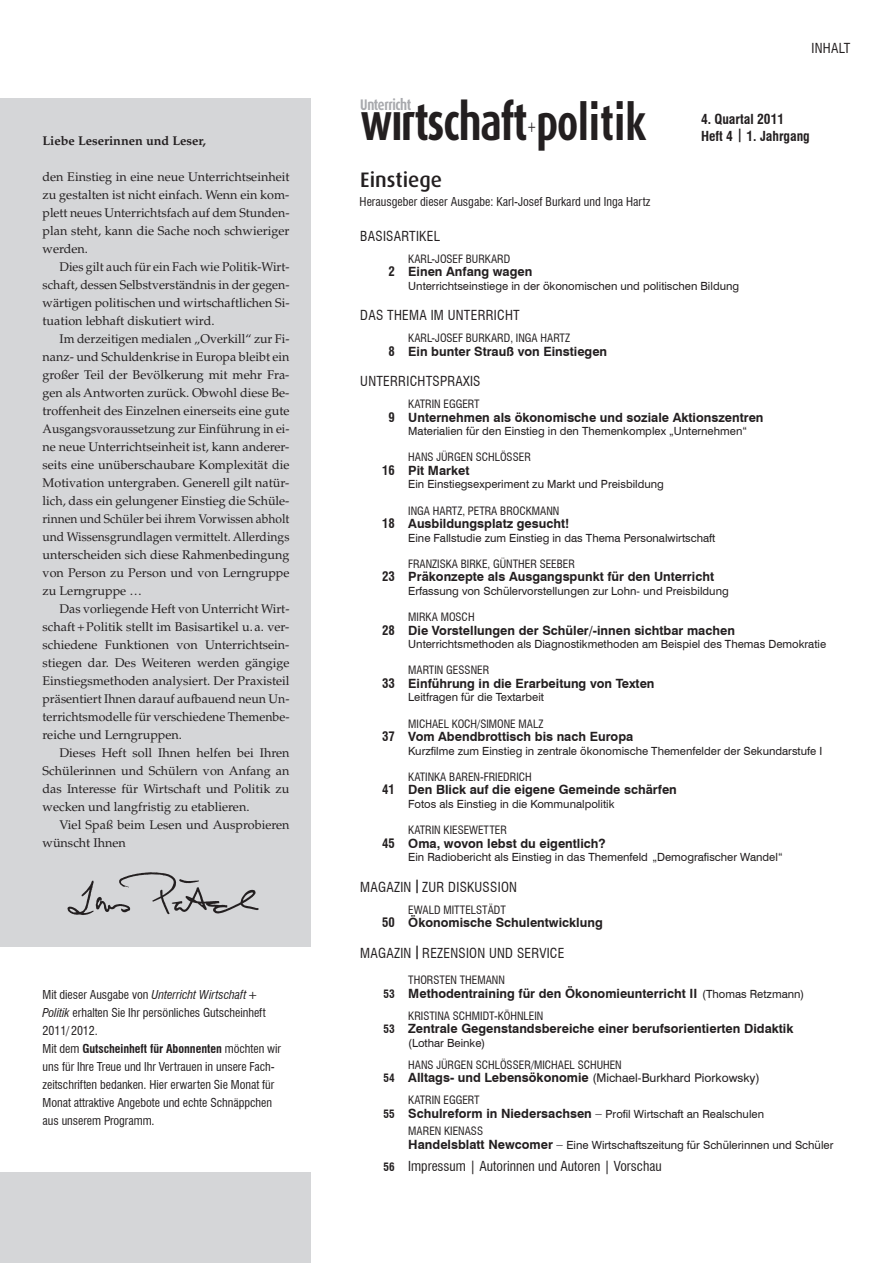
<style>
.page{position:relative;width:893px;height:1263px;background:#fff}
.page>*{position:absolute;margin:0;border:0;box-sizing:border-box;transform-origin:0 0}
.t1{font:700 51.6px "Dax";letter-spacing:-.03em;color:#231f20;scale:.77 1}
.t2{font:300 22.95px "Dax";color:#231f20;scale:.8 1}
.t3{font:500 21px "Dax";color:#231f20}
.t4{font:700 15.3px "Dax";letter-spacing:-.03em;color:#a8a9ad;scale:.8 1}
.t5{font:condensed 13.5px "Swiss 721 BT";letter-spacing:.02em;color:#231f20}
.t6{font:condensed 13.5px "Swiss 721 BT";color:#231f20}
.t7{font:700 condensed 13.5px "Swiss 721 BT";color:#231f20}
.t8{font:700 12.75px "Swiss 721 BT";color:#231f20}
.t9{font:700 12.75px "Palatino LT Std";letter-spacing:-.005em;color:#231f20}
.t10{font:12.6px/18px "Palatino LT Std";color:#231f20;text-align:justify}
.t11{font:condensed 12px/18px "Swiss 721 BT";letter-spacing:-.005em;color:#231f20}
.t12{font:12px "Swiss 721 BT";color:#231f20}
.t13{font:11.25px/13.5px "Swiss 721 BT";color:#231f20}
.t14{font:condensed 11.25px "Swiss 721 BT";color:#231f20}
.s1{font-style:italic}
.s2{font-weight:700}
.s3{font-size:49.5px}
.s4{font-stretch:condensed}
.s5{font-stretch:condensed;font-size:11.25px}
.s6{font-weight:400;font-size:11.25px}
.s7{font-weight:700;font-stretch:condensed;font-size:11.25px}
.s8{font-weight:700;font-size:12.75px}
.s9{font-weight:700;font-stretch:condensed}
.s10{font-size:12.75px}
.s11{font-weight:700;font-size:11.25px}
</style>
<div class="page">
<div style="left:0;top:98px;width:310px;height:1165px;background:#d5d6d8"></div>
<img style="left:67px;top:872px;width:192px;height:43px">
<div style="left:0;top:947px;width:317px;height:224px;background:#fff"></div>
<p class="t9" style="left:43px;top:134px;width:165px">Liebe Leserinnen und Leser,</p>
<p class="t10" style="left:43px;top:168px;width:248px">den Einstieg in eine neue Unterrichts einheit zu gestalten ist nicht einfach. Wenn ein kom&shy;plett neues Unterrichtsfach auf dem Stunden&shy;plan steht, kann die Sache noch schwieriger werden.</p>
<p class="t10" style="left:43px;top:258px;width:248px;text-indent:17px">Dies gilt auch für ein Fach wie Politik-Wirt&shy;schaft, dessen Selbstverständnis in der gegen&shy;wärtigen politischen und wirtschaftlichen Si&shy;tuation lebhaft diskutiert wird.</p>
<p class="t10" style="left:43px;top:330px;width:248px;text-indent:17px">Im derzeitigen medialen „Overkill“ zur Fi&shy;nanz- und Schuldenkrise in Europa bleibt ein großer Teil der Bevölkerung mit mehr Fra&shy;gen als Antworten zurück. Obwohl diese Be&shy;troffenheit des Einzelnen einerseits eine gute Ausgangsvoraussetzung zur Einführung in ei&shy;ne neue Unterrichtseinheit ist, kann anderer&shy;seits eine unüberschaubare Komplexität die Motivation untergraben. Generell gilt natür&shy;lich, dass ein gelungener Einstieg die Schüle&shy;rinnen und Schüler bei ihrem Vorwissen abholt und Wissensgrundlagen vermittelt. Allerdings unterscheiden sich diese Rahmenbedingung von Person zu Person und von Lerngruppe zu Lerngruppe …</p>
<p class="t10" style="left:43px;top:600px;width:248px;text-indent:17px">Das vorliegende Heft von Unterricht Wirt&shy;schaft + Politik stellt im Basis artikel u. a. ver&shy;schiedene Funktionen von Unterrichtsein&shy;stiegen dar. Des Weiteren werden gängige Einstiegsmethoden analysiert. Der Praxisteil präsentiert Ihnen darauf aufbauend neun Un&shy;terrichtsmodelle für verschiedene Themenbe&shy;reiche und Lerngruppen.</p>
<p class="t10" style="left:43px;top:744px;width:248px;text-indent:17px">Dieses Heft soll Ihnen helfen bei Ihren Schülerinnen und Schülern von Anfang an das Interesse für Wirtschaft und Politik zu wecken und langfristig zu etablieren.</p>
<p class="t10" style="left:43px;top:816px;width:248px;text-indent:17px">Viel Spaß beim Lesen und Ausprobieren wünscht Ihnen</p>
<p class="t11" style="left:43px;top:985px;width:240px">MIT DIESER AUSGABE VON <span class="s1">Unterricht Wirtschaft + Politik</span> ERHALTEN SIE IHR PERSÖNLICHES GUTSCHEINHEFT 2011/2012.<br>MIT DEM <span class="s2">Gutscheinheft für Abonnenten</span> MÖCHTEN WIR UNS FÜR IHRE TREUE UND IHR VERTRAUEN IN UNSERE FACH-ZEITSCHRIFTEN BEDANKEN. HIER ERWARTEN SIE MONAT FÜR MONAT ATTRAKTIVE ANGEBOTE UND ECHTE SCHNÄPPCHEN AUS UNSEREM PROGRAMM.</p>
<p class="t4" style="left:360px;top:96px;width:65px">Unterricht</p>
<h1 class="t1" style="left:361px;top:93px;width:373px">wirtschaft <span class="s3">polltlk</span></h1>
<h2 class="t2" style="left:527px;top:114px;width:13px">+</h2>
<h3 class="t3" style="left:360px;top:168px;width:83px">Einstiege</h3>
<p class="t11" style="left:360px;top:192px;width:292px">HERAUSGEBER DIESER AUSGABE: KARL-JOSEF BURKARD UND INGA HARTZ</p>
<p class="t7" style="left:701px;top:111px;width:85px">4. Quartal 2011</p>
<p class="t5" style="left:812px;top:40px;width:40px">INHALT</p>
<p class="t7" style="left:701px;top:128px;width:110px">Heft 4 | 1. Jahrgang</p>
<p class="t5" style="left:360px;top:228px;width:81px">BASISARTIKEL</p>
<p class="t14" style="left:408px;top:252px;width:104px">KARL-JOSEF BURKARD</p>
<p class="t8" style="left:388px;top:264px;width:146px"><span class="s4">2</span> Einen Anfang wagen</p>
<p class="t13" style="left:408px;top:279px;width:332px">Unterrichtseinstiege in der ökonomischen und politischen Bildung</p>
<p class="t5" style="left:360px;top:307px;width:161px">DAS THEMA IM UNTERRICHT</p>
<p class="t14" style="left:408px;top:331px;width:163px">KARL-JOSEF BURKARD, INGA HARTZ</p>
<p class="t8" style="left:388px;top:343px;width:220px"><span class="s4">8</span> Ein bunter Strauß von Einstiegen</p>
<p class="t5" style="left:360px;top:373px;width:122px">UNTERRICHTSPRAXIS</p>
<p class="t14" style="left:408px;top:397px;width:73px">KATRIN EGGERT</p>
<p class="t8" style="left:388px;top:409px;width:377px"><span class="s4">9</span> Unternehmen als ökonomische und soziale Aktionszentren</p>
<p class="t13" style="left:408px;top:424px;width:340px">Materialien für den Einstieg in den Themenkomplex „Unternehmen“</p>
<p class="t14" style="left:408px;top:451px;width:124px">HANS JÜRGEN SCHLÖSSER</p>
<p class="t8" style="left:382px;top:463px;width:89px"><span class="s4">16</span> Pit Market</p>
<p class="t13" style="left:408px;top:478px;width:257px">Ein Einstiegsexperiment zu Markt und Preisbildung</p>
<p class="t14" style="left:408px;top:504px;width:153px">INGA HARTZ, PETRA BROCKMANN</p>
<p class="t8" style="left:382px;top:516px;width:189px"><span class="s4">18</span> Ausbildungsplatz gesucht!</p>
<p class="t13" style="left:408px;top:531px;width:309px">Eine Fallstudie zum Einstieg in das Thema Personalwirtschaft</p>
<p class="t14" style="left:408px;top:557px;width:168px">FRANZISKA BIRKE, GÜNTHER SEEBER</p>
<p class="t8" style="left:382px;top:569px;width:334px"><span class="s4">23</span> Präkonzepte als Ausgangspunkt für den Unterricht</p>
<p class="t13" style="left:408px;top:584px;width:322px">Erfassung von Schülervorstellungen zur Lohn- und Preisbildung</p>
<p class="t14" style="left:408px;top:610px;width:68px">MIRKA MOSCH</p>
<p class="t8" style="left:382px;top:622px;width:354px"><span class="s4">28</span> Die Vorstellungen der Schüler/-innen sichtbar machen</p>
<p class="t13" style="left:408px;top:637px;width:419px">Unterrichtsmethoden als Diagnostikmethoden am Beispiel des Themas Demokratie</p>
<p class="t14" style="left:408px;top:664px;width:82px">MARTIN GESSNER</p>
<p class="t8" style="left:382px;top:676px;width:274px"><span class="s4">33</span> Einführung in die Erarbeitung von Texten</p>
<p class="t13" style="left:408px;top:691px;width:137px">Leitfragen für die Textarbeit</p>
<p class="t14" style="left:408px;top:717px;width:137px">MICHAEL KOCH/SIMONE MALZ</p>
<p class="t8" style="left:382px;top:729px;width:253px"><span class="s4">37</span> Vom Abendbrottisch bis nach Europa</p>
<p class="t13" style="left:408px;top:744px;width:416px">Kurzfilme zum Einstieg in zentrale ökonomische Themenfelder der Sekundarstufe I</p>
<p class="t14" style="left:408px;top:770px;width:125px">KATINKA BAREN-FRIEDRICH</p>
<p class="t8" style="left:382px;top:782px;width:296px"><span class="s4">41</span> Den Blick auf die eigene Gemeinde schärfen</p>
<p class="t13" style="left:408px;top:797px;width:208px">Fotos als Einstieg in die Kommunalpolitik</p>
<p class="t14" style="left:408px;top:823px;width:100px">KATRIN KIESEWETTER</p>
<p class="t8" style="left:382px;top:835px;width:225px"><span class="s4">45</span> Oma, wovon lebst du eigentlich?</p>
<p class="t13" style="left:408px;top:850px;width:376px">Ein Radiobericht als Einstieg in das Themenfeld „Demografischer Wandel“</p>
<p class="t5" style="left:360px;top:879px;width:158px">MAGAZIN <span class="s2">|</span> ZUR DISKUSSION</p>
<p class="t14" style="left:408px;top:903px;width:99px">EWALD MITTELSTÄDT</p>
<p class="t8" style="left:382px;top:915px;width:222px"><span class="s4">50</span> Ökonomische Schulentwicklung</p>
<p class="t5" style="left:360px;top:945px;width:206px">MAGAZIN <span class="s2">|</span>REZENSION UND SERVICE</p>
<p class="t14" style="left:408px;top:973px;width:98px">THORSTEN THEMANN</p>
<p class="t8" style="left:384px;top:985px;width:422px"><span class="s5">53</span> Methodentraining für den Ökonomieunterricht II <span class="s6">(Thomas Retzmann)</span></p>
<p class="t14" style="left:408px;top:1009px;width:137px">KRISTINA SCHMIDT-KÖHNLEIN</p>
<p class="t8" style="left:384px;top:1021px;width:411px"><span class="s5">53</span> Zentrale Gegenstandsbereiche einer berufsorientierten Didaktik</p>
<p class="t13" style="left:408px;top:1036px;width:79px">(Lothar Beinke)</p>
<p class="t14" style="left:408px;top:1058px;width:215px">HANS JÜRGEN SCHLÖSSER/MICHAEL SCHUHEN</p>
<p class="t12" style="left:384px;top:1070px;width:378px"><span class="s7">54</span> <span class="s8">Alltags- und Lebensökonomie</span> (Michael-Burkhard Piorkowsky)</p>
<p class="t13" style="left:384px;top:1093px;width:382px;text-indent:25px"><span class="s4">KATRIN EGGERT<br></span><span class="s9">55</span> <span class="s8">Schulreform in Niedersachsen</span> <span class="s10">–</span> Profil Wirtschaft an Realschulen</p>
<p class="t13" style="left:408px;top:1124px;width:427px"><span class="s4">MAREN KIENASS<br></span><span class="s8">Handelsblatt Newcomer</span> <span class="s10">–</span> Eine Wirtschaftszeitung für Schülerinnen und Schüler</p>
<p class="t6" style="left:384px;top:1158px;width:280px"><span class="s11">56</span> IMPRESSUM | AUTORINNEN UND AUTOREN | VORSCHAU</p>
</div>
